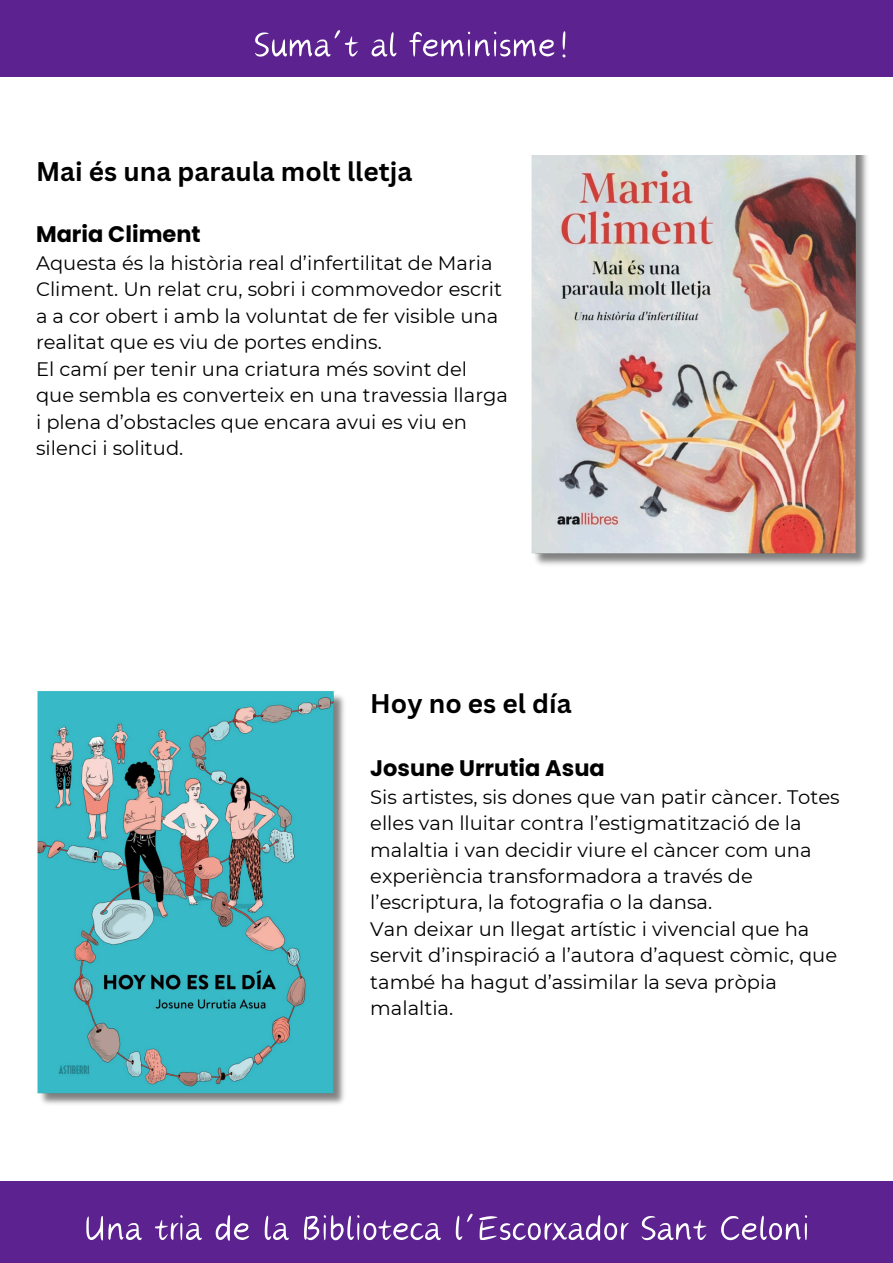
<style>
.page{position:relative;width:893px;height:1263px;background:#fff}
.page>*{position:absolute;margin:0;border:0;box-sizing:border-box;transform-origin:0 0}
.t1{font:50.25px "Canva Breeze";color:#fff}
.t2{font:700 26.25px "Canva Sans";color:#000}
.t3{font:700 22.5px "Poppins";color:#000}
.t4{font:19.5px/26.4px "Montserrat";color:#000}
</style>
<div class="page">
<img style="left:531px;top:156px;width:336px;height:409px">
<img style="left:37px;top:691px;width:307px;height:413px">
<div style="left:0;top:0;width:893px;height:77px;background:#5c2390"></div>
<div style="left:0;top:1181px;width:893px;height:82px;background:#5c2390"></div>
<h1 class="t1" style="left:253px;top:21px;width:321px">Suma’t al feminisme!</h1>
<p class="t2" style="left:36px;top:153px;width:378px">Mai és una paraula molt lletja</p>
<h2 class="t3" style="left:36px;top:218px;width:166px">Maria Climent</h2>
<p class="t4" style="left:36px;top:250px;width:467px">Aquesta és la història real d’infertilitat de Maria Climent. Un relat cru, sobri i commovedor escrit a a cor obert i amb la voluntat de fer visible una realitat que es viu de portes endins.</p>
<p class="t4" style="left:36px;top:356px;width:473px">El camí per tenir una criatura més sovint del que sembla es converteix en una travessia llarga i plena d’obstacles que encara avui es viu en silenci i solitud.</p>
<h2 class="t2" style="left:370px;top:685px;width:203px">Hoy no es el día</h2>
<p class="t3" style="left:370px;top:752px;width:236px">Josune Urrutia Asua</p>
<p class="t4" style="left:370px;top:783px;width:471px">Sis artistes, sis dones que van patir càncer. Totes elles van lluitar contra l’estigmatització de la malaltia i van decidir viure el càncer com una experiència transformadora a través de l’escriptura, la fotografia o la dansa.</p>
<p class="t4" style="left:370px;top:916px;width:468px">Van deixar un llegat artístic i vivencial que ha servit d’inspiració a l’autora d’aquest còmic, que també ha hagut d’assimilar la seva pròpia malaltia.</p>
<p class="t1" style="left:84px;top:1204px;width:727px">Una tria de la Biblioteca l’Escorxador Sant Celoni</p>
</div>
